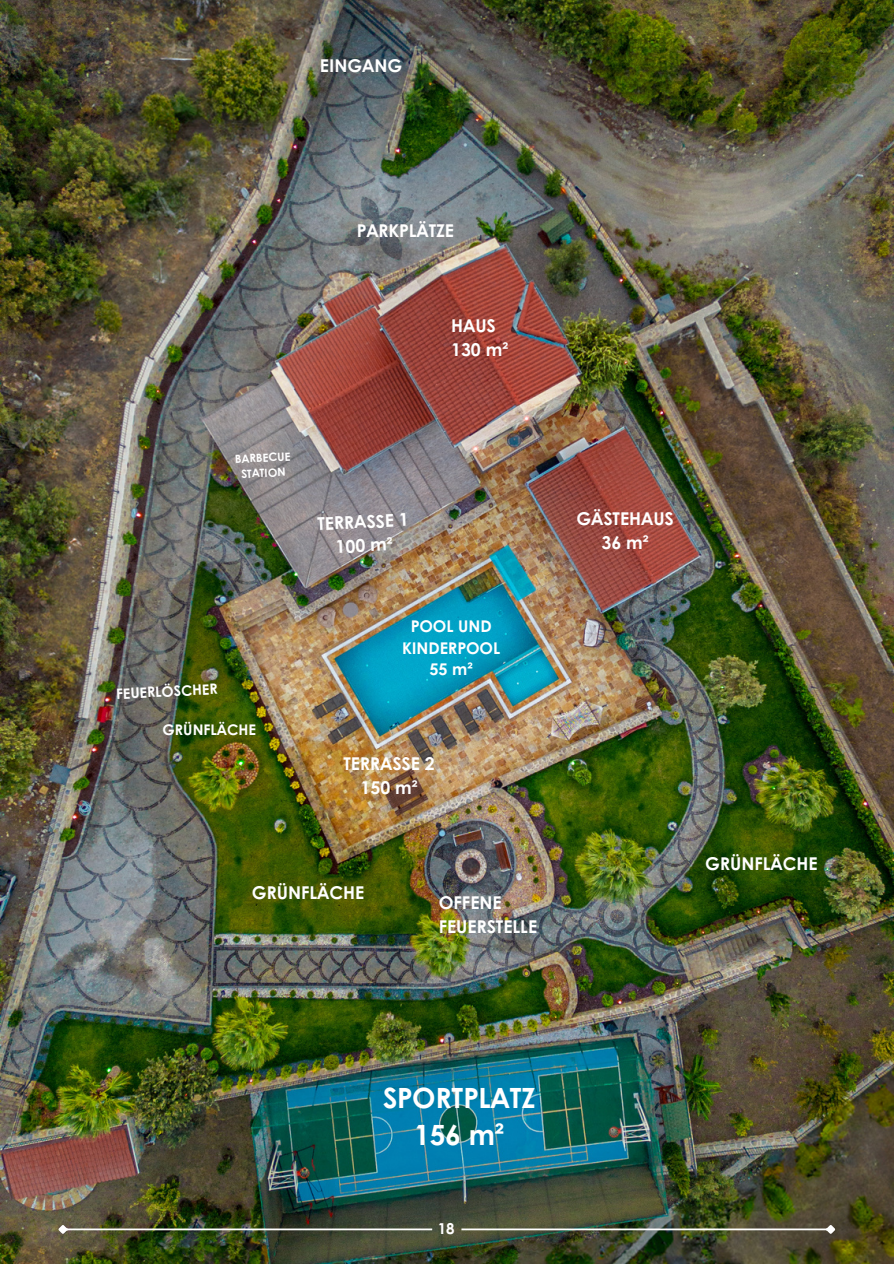
<style>
.page{position:relative;width:894px;height:1264px;background:#fff}
.page>*{position:absolute;margin:0;border:0;box-sizing:border-box;transform-origin:0 0}
.t1{font:700 27.9px/37.3px "Century Gothic";color:#fff;text-align:center}
.t2{font:700 17.7px/23.7px "Century Gothic";color:#fff;text-align:center}
.t3{font:700 16.2px/21.3px "Century Gothic";color:#fff;text-align:center}
.t4{font:700 15px "Century Gothic";color:#fff}
.t5{font:700 14.7px "Century Gothic";color:#fff}
.t6{font:700 14.4px "Century Gothic";color:#fff}
.t7{font:700 11.4px/15.1px "Century Gothic";color:#fff;text-align:center}
</style>
<div class="page">
<img style="left:0;top:0;width:893px;height:1263px">
<hr style="left:66px;top:1228px;width:761px;height:2px;background:#fff">
<svg style="left:58px;top:1224px;width:11px;height:9px"></svg>
<svg style="left:823px;top:1224px;width:12px;height:9px"></svg>
<h2 class="t2" style="left:320px;top:53px;width:84px">EINGANG</h2>
<h4 class="t2" style="left:357px;top:218px;width:99px">PARKPLÄTZE</h4>
<h3 class="t2" style="left:451px;top:313px;width:59px;text-align:left">HAUS<br>130 m²</h3>
<h2 class="t7" style="left:234px;top:451px;width:57px;rotate:-3deg">BARBECUE<br>STATION</h2>
<h3 class="t6" style="left:116px;top:683px;width:103px;rotate:-3deg">FEUERLÖSCHER</h3>
<h3 class="t5" style="left:163px;top:718px;width:95px">GRÜNFLÄCHE</h3>
<h2 class="t2" style="left:317px;top:511px;width:93px;rotate:-3deg">TERRASSE 1<br>100 m²</h2>
<p class="t3" style="left:402px;top:615px;width:100px">POOL UND<br>KINDERPOOL<br>55 m²</p>
<h4 class="t2" style="left:343px;top:750px;width:93px">TERRASSE 2<br>150 m²</h4>
<p class="t2" style="left:252px;top:880px;width:114px">GRÜNFLÄCHE</p>
<h2 class="t2" style="left:438px;top:890px;width:100px;text-align:left">OFFENE<br>FEUERSTELLE</h2>
<p class="t2" style="left:576px;top:506px;width:99px">GÄSTEHAUS<br>36 m²</p>
<h2 class="t2" style="left:705px;top:850px;width:114px">GRÜNFLÄCHE</h2>
<h1 class="t1" style="left:382px;top:1077px;width:154px">SPORTPLATZ<br>156 m²</h1>
<p class="t4" style="left:437px;top:1216px;width:18px">18</p>
</div>
